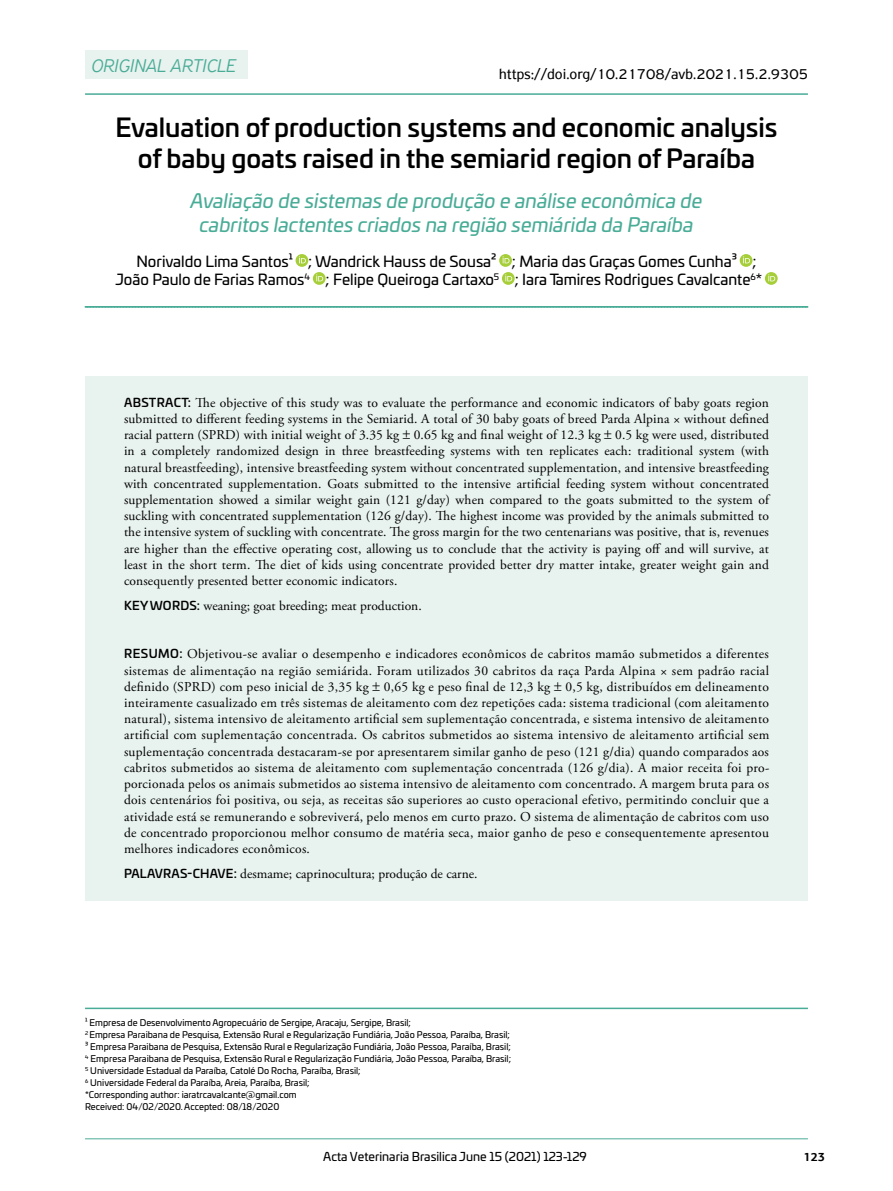
<style>
.page{position:relative;width:893px;height:1191px;background:#fff}
.page>*{position:absolute;margin:0;border:0;box-sizing:border-box;transform-origin:0 0}
.t1{font:500 25.5px/30.6px "Univia Pro";color:#000;text-align:center}
.t2{font:italic 19.5px/23.4px "Univia Pro";color:#49ac97;text-align:center}
.t3{font:italic 300 19.5px "PF Highway Sans Pro";color:#49ac97}
.t4{font:15px/18px "Univia Pro";color:#000}
.t5{font:15px "PF Highway Sans Pro";color:#000}
.t6{font:13.5px/16.2px "Adobe Garamond Pro";letter-spacing:.01em;color:#000;text-align:justify}
.t7{font:12px "Univia Pro";color:#000}
.t8{font:700 12px "PF Agora Sans Pro";color:#000}
.t9{font:9px/12px "Univia Pro";color:#000}
.s1{font-family:"Univia Pro";font-weight:500;font-size:12px}
</style>
<div class="page">
<hr style="left:85px;top:1138px;width:723px;height:1px;background:#49ac97">
<div style="left:85px;top:376px;width:723px;height:524px;background:#e8f2ee"></div>
<hr style="left:85px;top:93px;width:723px;height:2px;background:#49ac97">
<svg style="left:85px;top:306px;width:723px;height:2px"></svg>
<svg style="left:296px;top:254px;width:12px;height:13px"></svg>
<svg style="left:299px;top:256px;width:7px;height:7px"></svg>
<svg style="left:499px;top:254px;width:13px;height:13px"></svg>
<svg style="left:503px;top:256px;width:6px;height:7px"></svg>
<svg style="left:740px;top:254px;width:12px;height:13px"></svg>
<svg style="left:743px;top:256px;width:7px;height:7px"></svg>
<svg style="left:313px;top:272px;width:13px;height:13px"></svg>
<svg style="left:316px;top:274px;width:7px;height:7px"></svg>
<svg style="left:502px;top:272px;width:13px;height:13px"></svg>
<svg style="left:505px;top:274px;width:7px;height:7px"></svg>
<svg style="left:765px;top:272px;width:13px;height:13px"></svg>
<svg style="left:768px;top:274px;width:7px;height:7px"></svg>
<hr style="left:85px;top:1007px;width:723px;height:2px;background:#49ac97">
<div style="left:85px;top:50px;width:162px;height:29px;background:#e8f2ee"></div>
<h2 class="t3" style="left:91px;top:54px;width:146px">ORIGINAL ARTICLE</h2>
<p class="t5" style="left:499px;top:65px;width:310px">https://doi.org/10.21708/avb.2021.15.2.9305</p>
<h1 class="t1" style="left:115px;top:111px;width:663px">Evaluation of production systems and economic analysis of baby goats raised in the semiarid region of Paraíba</h1>
<h2 class="t2" style="left:191px;top:188px;width:513px">Avaliação de sistemas de produção e análise econômica de cabritos lactentes criados na região semiárida da Paraíba</h2>
<p class="t4" style="left:115px;top:251px;width:648px;text-indent:21px">Norivaldo Lima Santos¹ ; Wandrick Hauss de Sousa² ; Maria das Graças Gomes Cunha³ ;<br>João Paulo de Farias Ramos<sup>4</sup> ; Felipe Queiroga Cartaxo<sup>5</sup> ; Iara Tamires Rodrigues Cavalcante<sup>6</sup>*</p>
<p class="t6" style="left:124px;top:395px;width:646px"><span class="s1">ABSTRACT:</span> The objective of this study was to evaluate the performance and economic indicators of baby goats region submitted to different feeding systems in the Semiarid. A total of 30 baby goats of breed Parda Alpina × without defined racial pattern (SPRD) with initial weight of 3.35 kg 0.65 kg and final weight of 12.3 kg 0.5 kg were used, distributed in a completely randomized design in three breastfeeding systems with ten replicates each: traditional system (with natural breastfeeding), intensive breastfeeding system without concentrated supplementation, and intensive breastfeeding with concentrated supplementation. Goats submitted to the intensive artificial feeding system without concentrated supplementation showed a similar weight gain (121 g/day) when compared to the goats submitted to the system of suckling with concentrated supplementation (126 g/day). The highest income was provided by the animals submitted to the intensive system of suckling with concentrate. The gross margin for the two centenarians was positive, that is, revenues are higher than the effective operating cost, allowing us to conclude that the activity is paying off and will survive, at least in the short term. The diet of kids using concentrate provided better dry matter intake, greater weight gain and consequently presented better economic indicators.</p>
<p class="t6" style="left:124px;top:598px;width:299px"><span class="s1">KEY WORDS:</span> weaning; goat breeding; meat production.</p>
<p class="t6" style="left:124px;top:646px;width:647px"><span class="s1">RESUMO:</span> Objetivou-se avaliar o desempenho e indicadores econômicos de cabritos mamão submetidos a diferentes sistemas de alimentação na região semiárida. Foram utilizados 30 cabritos da raça Parda Alpina × sem padrão racial definido (SPRD) com peso inicial de 3,35 kg 0,65 kg e peso final de 12,3 kg 0,5 kg, distribuídos em delineamento inteiramente casualizado em três sistemas de aleitamento com dez repetições cada: sistema tradicional (com aleitamento natural), sistema intensivo de aleitamento artificial sem suplementação concentrada, e sistema intensivo de aleitamento artificial com suplementação concentrada. Os cabritos submetidos ao sistema intensivo de aleitamento artificial sem suplementação concentrada destacaram-se por apresentarem similar ganho de peso (121 g/dia) quando comparados aos cabritos submetidos ao sistema de aleitamento com suplementação concentrada (126 g/dia). A maior receita foi pro&shy;porcionada pelos os animais submetidos ao sistema intensivo de aleitamento com concentrado. A margem bruta para os dois centenários foi positiva, ou seja, as receitas são superiores ao custo operacional efetivo, permitindo concluir que a atividade está se remunerando e sobreviverá, pelo menos em curto prazo. O sistema de alimentação de cabritos com uso de concentrado proporcionou melhor consumo de matéria seca, maior ganho de peso e consequentemente apresentou melhores indicadores econômicos.</p>
<p class="t6" style="left:124px;top:865px;width:355px"><span class="s1">PALAVRAS-CHAVE:</span> desmame; caprinocultura; produção de carne.</p>
<p class="t9" style="left:85px;top:1016px;width:428px">¹ Empresa de Desenvolvimento Agropecuário de Sergipe, Aracaju, Sergipe, Brasil;<br><sup>2</sup> Empresa Paraibana de Pesquisa, Extensão Rural e Regularização Fundiária, João Pessoa, Paraíba, Brasil; ³ Empresa Paraibana de Pesquisa, Extensão Rural e Regularização Fundiária, João Pessoa, Paraíba, Brasil; <sup>4</sup> Empresa Paraibana de Pesquisa, Extensão Rural e Regularização Fundiária, João Pessoa, Paraíba, Brasil; <sup>5</sup> Universidade Estadual da Paraíba, Catolé Do Rocha, Paraíba, Brasil;<br><sup>6</sup> Universidade Federal da Paraíba, Areia, Paraíba, Brasil;<br>*Corresponding author: iaratrcavalcante@gmail.com<br>Received: 04/02/2020. Accepted: 08/18/2020</p>
<p class="t7" style="left:323px;top:1147px;width:265px">Acta Veterinaria Brasilica June 15 (2021) 123-129</p>
<p class="t8" style="left:804px;top:1148px;width:23px">123</p>
</div>
